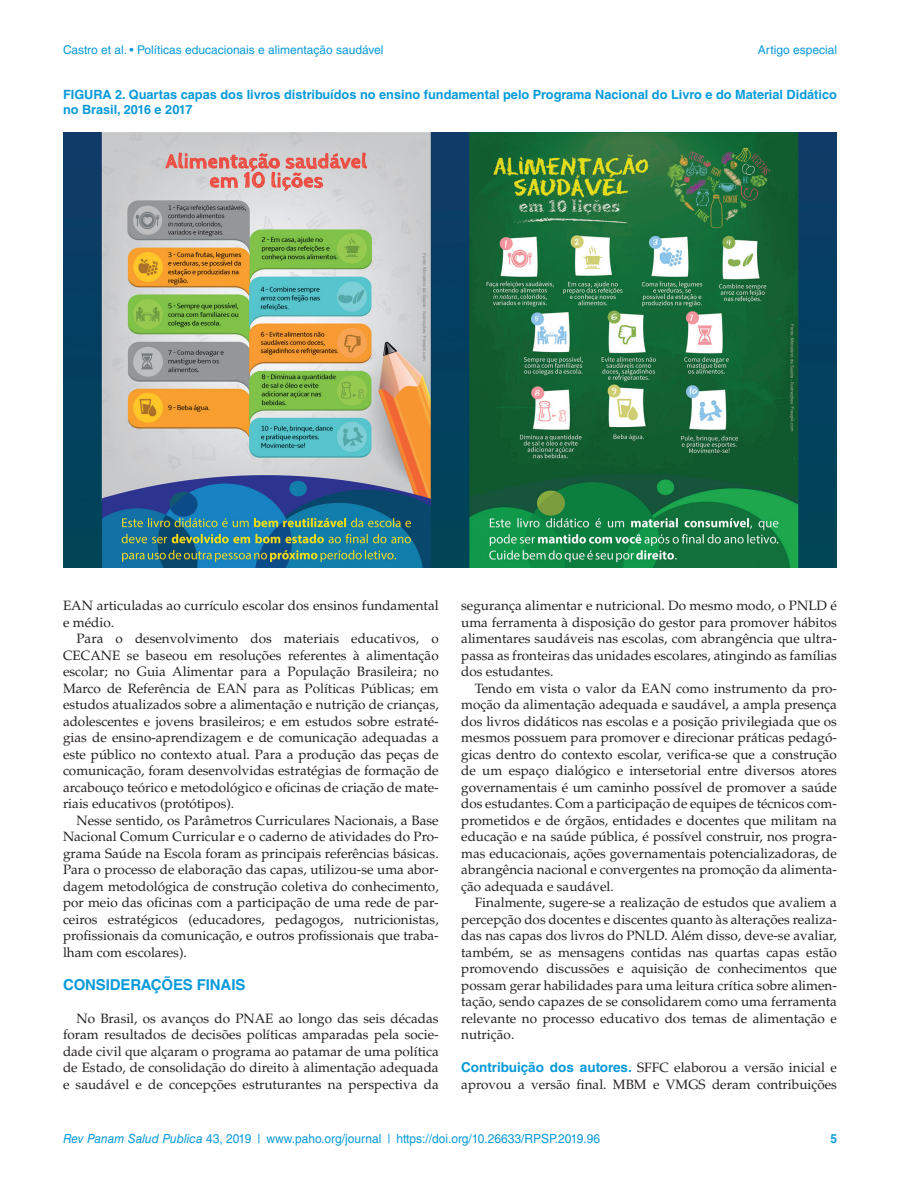
<style>
.page{position:relative;width:918px;height:1188px;background:#fff}
.page>*{position:absolute;margin:0;border:0;box-sizing:border-box;transform-origin:0 0}
.t1{font:700 15px "Helvetica LT Std";letter-spacing:-.01em;color:#089ad9}
.t2{font:13.5px/16.5px "Palatino LT Std";color:#231f20;text-align:justify}
.t3{font:700 12.75px/15px "Helvetica LT Std";color:#089ad9}
.t4{font:12.6px "Helvetica LT Std";color:#089ad9;scale:.95 1}
.t5{font:700 12.6px "Helvetica LT Std";color:#089ad9;scale:.95 1}
.t6{font:12px "Helvetica LT Std";color:#089ad9}
.s1{font-family:"Helvetica LT Std";font-weight:700;color:#089ad9}
.s2{font-style:italic}
</style>
<div class="page">
<img style="left:63px;top:132px;width:774px;height:435px">
<p class="t6" style="left:63px;top:43px;width:322px">Castro et al. • Políticas educacionais e alimentação saudável</p>
<p class="t6" style="left:758px;top:43px;width:81px">Artigo especial</p>
<p class="t3" style="left:63px;top:87px;width:775px">FIGURA 2. Quartas capas dos livros distribuídos no ensino fundamental pelo Programa Nacional do Livro e do Material Didático no Brasil, 2016 e 2017</p>
<p class="t2" style="left:63px;top:598px;width:377px">EAN articuladas ao currículo escolar dos ensinos fundamental e médio.</p>
<p class="t2" style="left:63px;top:631px;width:377px;text-indent:14px">Para o desenvolvimento dos materiais educativos, o CECANE se baseou em resoluções referentes à alimentação escolar; no Guia Alimentar para a População Brasileira; no Marco de Referência de EAN para as Políticas Públicas; em estudos atualizados sobre a alimentação e nutrição de crianças, adolescentes e jovens brasileiros; e em estudos sobre estraté&shy;gias de ensino-aprendizagem e de comunicação adequadas a este público no contexto atual. Para a produção das peças de comunicação, foram desenvolvidas estratégias de formação de arcabouço teórico e metodológico e oficinas de criação de mate&shy;riais educativos (protótipos).</p>
<p class="t2" style="left:63px;top:812px;width:377px;text-indent:14px">Nesse sentido, os Parâmetros Curriculares Nacionais, a Base Nacional Comum Curricular e o caderno de atividades do Pro&shy;grama Saúde na Escola foram as principais referências básicas.<br>Para o processo de elaboração das capas, utilizou-se uma abor&shy;dagem metodológica de construção coletiva do conhecimento, por meio das oficinas com a participação de uma rede de par&shy;ceiros estratégicos (educadores, pedagogos, nutricionistas, profissionais da comunicação, e outros profissionais que traba&shy;lham com escolares).</p>
<p class="t1" style="left:63px;top:975px;width:184px">CONSIDERAÇÕES FINAIS</p>
<p class="t2" style="left:63px;top:1010px;width:377px;text-indent:14px">No Brasil, os avanços do PNAE ao longo das seis décadas foram resultados de decisões políticas amparadas pela socie&shy;dade civil que alçaram o programa ao patamar de uma política de Estado, de consolidação do direito à alimentação adequada e saudável e de concepções estruturantes na perspectiva da</p>
<p class="t2" style="left:461px;top:598px;width:377px">segurança alimentar e nutricional. Do mesmo modo, o PNLD é uma ferramenta à disposição do gestor para promover hábitos alimentares saudáveis nas escolas, com abrangência que ultra&shy;passa as fronteiras das unidades escolares, atingindo as famílias dos estudantes.</p>
<p class="t2" style="left:461px;top:680px;width:377px;text-indent:14px">Tendo em vista o valor da EAN como instrumento da pro&shy;moção da alimentação adequada e saudável, a ampla presença dos livros didáticos nas escolas e a posição privilegiada que os mesmos possuem para promover e direcionar práticas pedagó&shy;gicas dentro do contexto escolar, verifica-se que a construção de um espaço dialógico e intersetorial entre diversos atores governamentais é um caminho possível de promover a saúde dos estudantes. Com a participação de equipes de técnicos com&shy;prometidos e de órgãos, entidades e docentes que militam na educação e na saúde pública, é possível construir, nos progra&shy;mas educacionais, ações governamentais potencializadoras, de abrangência nacional e convergentes na promoção da alimenta&shy;ção adequada e saudável.</p>
<p class="t2" style="left:461px;top:895px;width:377px;text-indent:14px">Finalmente, sugere-se a realização de estudos que avaliem a percepção dos docentes e discentes quanto às alterações realiza&shy;das nas capas dos livros do PNLD. Além disso, deve-se avaliar, também, se as mensagens contidas nas quartas capas estão promovendo discussões e aquisição de conhecimentos que possam gerar habilidades para uma leitura crítica sobre alimen&shy;tação, sendo capazes de se consolidarem como uma ferramenta relevante no processo educativo dos temas de alimentação e nutrição.</p>
<p class="t2" style="left:461px;top:1060px;width:377px"><span class="s1">Contribuição dos autores.</span> SFFC elaborou a versão inicial e aprovou a versão final. MBM e VMGS deram contribuições</p>
<p class="t4" style="left:63px;top:1131px;width:567px"><span class="s2">Rev Panam Salud Publica</span> 43, 2019 | www.paho.org/journal | https://doi.org/10.26633/RPSP.2019.96</p>
<p class="t5" style="left:830px;top:1131px;width:9px">5</p>
</div>
